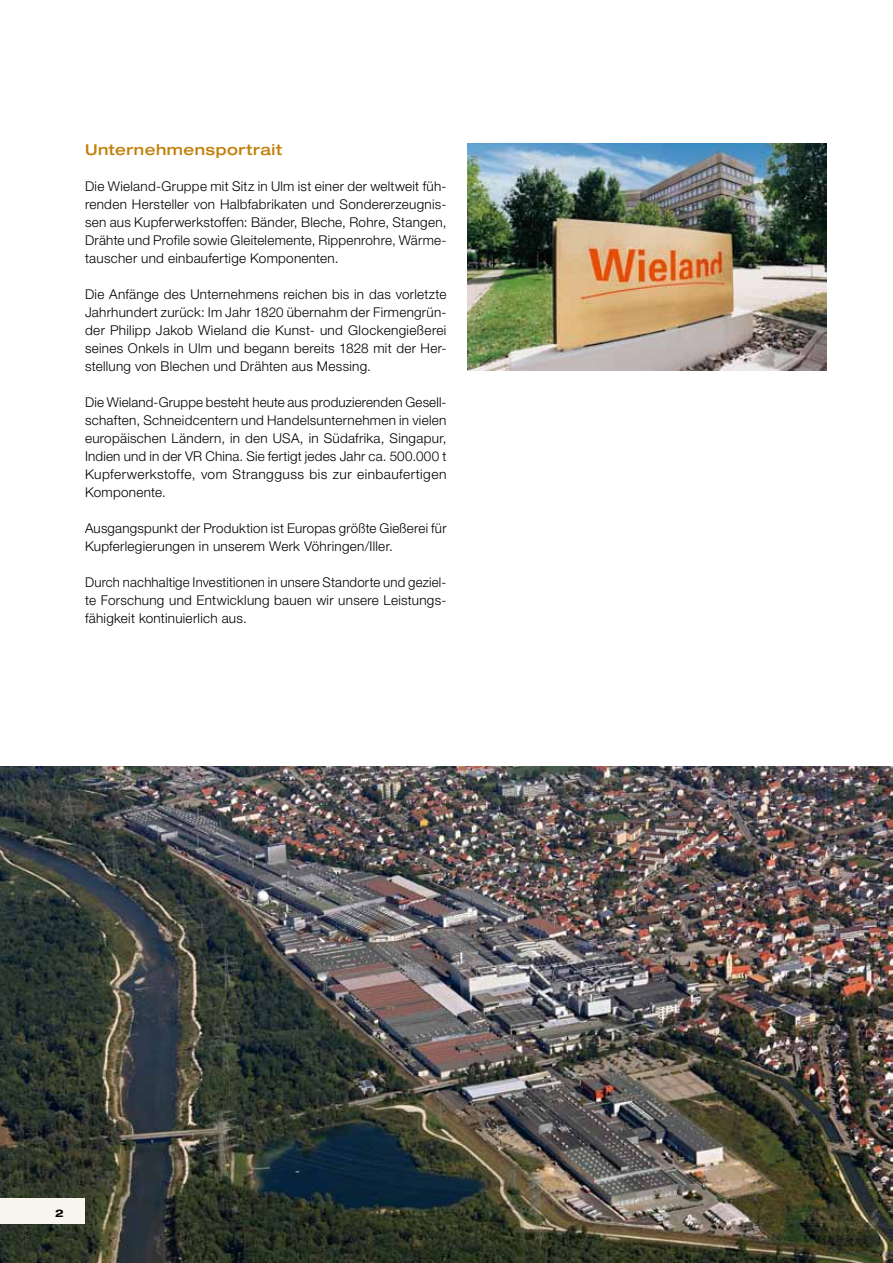
<style>
.page{position:relative;width:893px;height:1263px;background:#fff}
.page>*{position:absolute;margin:0;border:0;box-sizing:border-box;transform-origin:0 0}
.t1{font:500 expanded 15px "Helvetica Neue LT Pro";letter-spacing:.035em;color:#c2810c}
.t2{font:300 13.5px/18px "Helvetica Neue LT Pro";letter-spacing:.02em;color:#000;text-align:justify}
.t3{font:700 expanded 10.5px "Helvetica Neue LT Pro";color:#000}
</style>
<div class="page">
<img style="left:0;top:767px;width:893px;height:496px">
<img style="left:468px;top:143px;width:359px;height:228px">
<div style="left:0;top:1198px;width:85px;height:26px;background:#f7f5ee"></div>
<p class="t1" style="left:85px;top:140px;width:199px">Unternehmensportrait</p>
<p class="t2" style="left:85px;top:177px;width:363px">Die Wieland-Gruppe mit Sitz in Ulm ist einer der weltweit füh&shy;renden Hersteller von Halbfabrikaten und Sondererzeugnis&shy;sen aus Kupferwerkstoffen: Bänder, Bleche, Rohre, Stangen, Drähte und Profile sowie Gleitelemente, Rippenrohre, Wärme&shy;tauscher und einbaufertige Komponenten.</p>
<p class="t2" style="left:85px;top:285px;width:363px">Die Anfänge des Unternehmens reichen bis in das vorletzte Jahrhundert zurück: Im Jahr 1820 übernahm der Firmengrün&shy;der Philipp Jakob Wieland die Kunst- und Glockengießerei seines Onkels in Ulm und begann bereits 1828 mit der Her&shy;stellung von Blechen und Drähten aus Messing.</p>
<p class="t2" style="left:85px;top:393px;width:363px">Die Wieland-Gruppe besteht heute aus produzierenden Gesell&shy;schaften, Schneidcentern und Handelsunternehmen in vielen europäischen Ländern, in den USA, in Südafrika, Singapur, Indien und in der VR China. Sie fertigt jedes Jahr ca. 500.000 t Kupferwerkstoffe, vom Strangguss bis zur einbaufertigen Komponente.</p>
<p class="t2" style="left:85px;top:519px;width:363px">Ausgangspunkt der Produktion ist Europas größte Gießerei für<br>Kupferlegierungen in unserem Werk Vöhringen/Iller.</p>
<p class="t2" style="left:85px;top:573px;width:363px">Durch nachhaltige Investitionen in unsere Standorte und geziel&shy;te Forschung und Entwicklung bauen wir unsere Leistungs&shy;fähigkeit kontinuierlich aus.</p>
<p class="t3" style="left:55px;top:1206px;width:10px">2</p>
</div>
